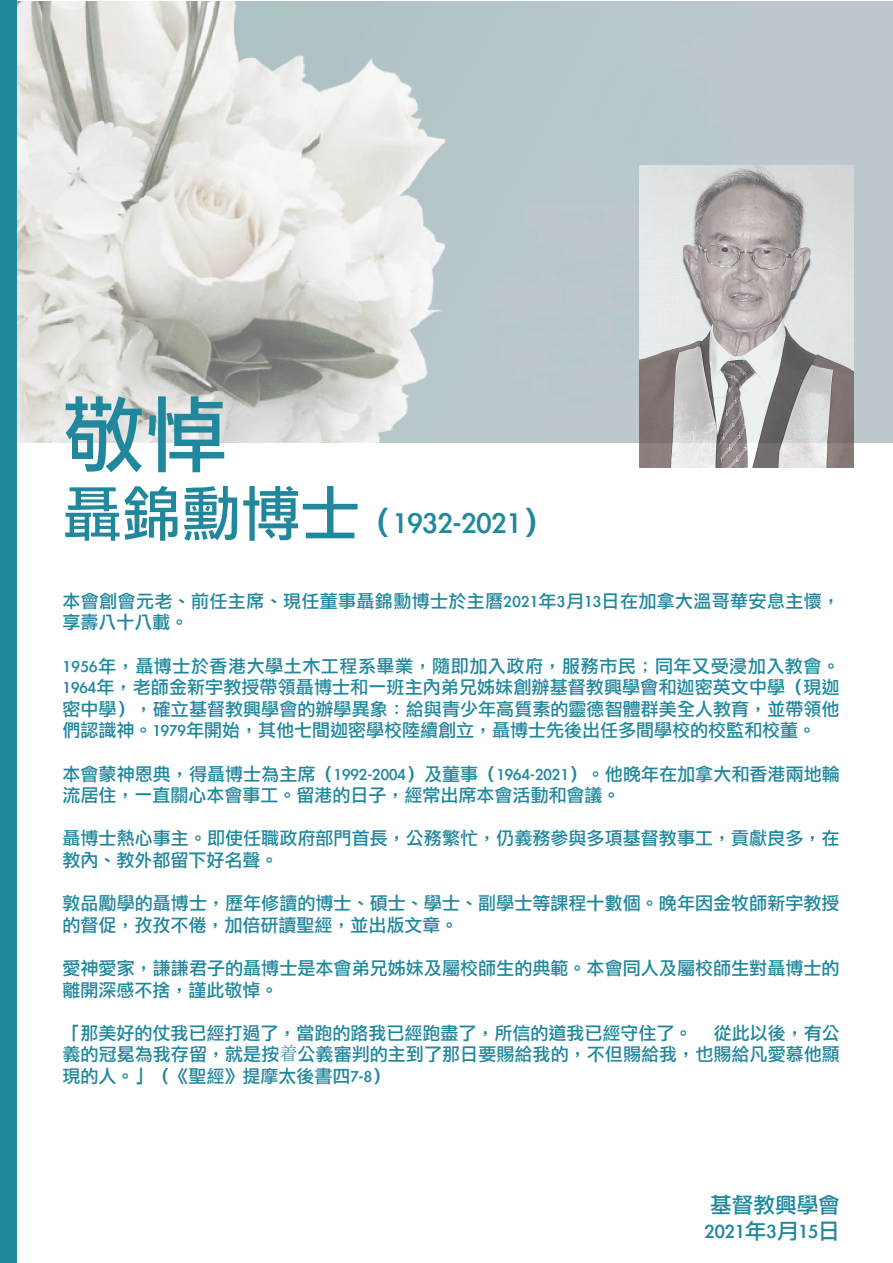
<style>
.page{position:relative;width:893px;height:1263px;background:#fff}
.page>*{position:absolute;margin:0;border:0;box-sizing:border-box;transform-origin:0 0}
.t1{font:82.5px "Li Gothic Med";color:#20879d}
.t2{font:32.4px "Li Gothic Med";color:#20879d}
.t3{font:21.6px/26px "Li Gothic Med";color:#20879d}
.t4{font:18px/21.6px "Li Gothic Med";letter-spacing:.005em;color:#20879d}
.s1{font-size:59.55px}
.s2{font-family:"Adobe Ming Std";font-weight:300}
</style>
<div class="page">
<img style="left:17px;top:2px;width:876px;height:441px">
<img style="left:640px;top:165px;width:214px;height:302px">
<div style="left:0;top:0;width:17px;height:1263px;background:#20879d"></div>
<h1 class="t1" style="left:63px;top:393px;width:167px">敬悼</h1>
<h2 class="t2" style="left:63px;top:506px;width:493px"><span class="s1">聶錦勳博士</span>（1932-2021）</h2>
<p class="t4" style="left:63px;top:590px;width:779px">本會創會元老、前任主席、現任董事聶錦勳博士於主曆2021年3月13日在加拿大溫哥華安息主懷，享壽八十八載。</p>
<p class="t4" style="left:63px;top:655px;width:779px;text-align:justify">1956年，聶博士於香港大學土木工程系畢業，隨即加入政府，服務市民；同年又受浸加入教會。1964年，老師金新宇教授帶領聶博士和一班主內弟兄姊妹創辦基督教興學會和迦密英文中學（現迦密中學），確立基督教興學會的辦學異象：給與青少年高質素的靈德智體群美全人教育，並帶領他們認識神。1979年開始，其他七間迦密學校陸續創立，聶博士先後出任多間學校的校監和校董。</p>
<p class="t4" style="left:63px;top:763px;width:779px">本會蒙神恩典，得聶博士為主席（1992-2004）及董事（1964-2021）。他晚年在加拿大和香港兩地輪流居住，一直關心本會事工。留港的日子，經常出席本會活動和會議。</p>
<p class="t4" style="left:63px;top:828px;width:779px">聶博士熱心事主。即使任職政府部門首長，公務繁忙，仍義務參與多項基督教事工，貢獻良多，在教內、教外都留下好名聲。</p>
<p class="t4" style="left:63px;top:893px;width:779px">敦品勵學的聶博士，歷年修讀的博士、碩士、學士、副學士等課程十數個。晚年因金牧師新宇教授的督促，孜孜不倦，加倍研讀聖經，並出版文章。</p>
<p class="t4" style="left:63px;top:957px;width:779px">愛神愛家，謙謙君子的聶博士是本會弟兄姊妹及屬校師生的典範。本會同人及屬校師生對聶博士的離開深感不捨，謹此敬悼。</p>
<p class="t4" style="left:63px;top:1022px;width:779px;text-align:justify">「那美好的仗我已經打過了，當跑的路我已經跑盡了，所信的道我已經守住了。 從此以後，有公義的冠冕為我存留，就是按<span class="s2">着</span>公義審判的主到了那日要賜給我的，不但賜給我，也賜給凡愛慕他顯現的人。」（《聖經》提摩太後書四7-8）</p>
<p class="t3" style="left:705px;top:1192px;width:137px">基督教興學會<br>2021年3月15日</p>
</div>
